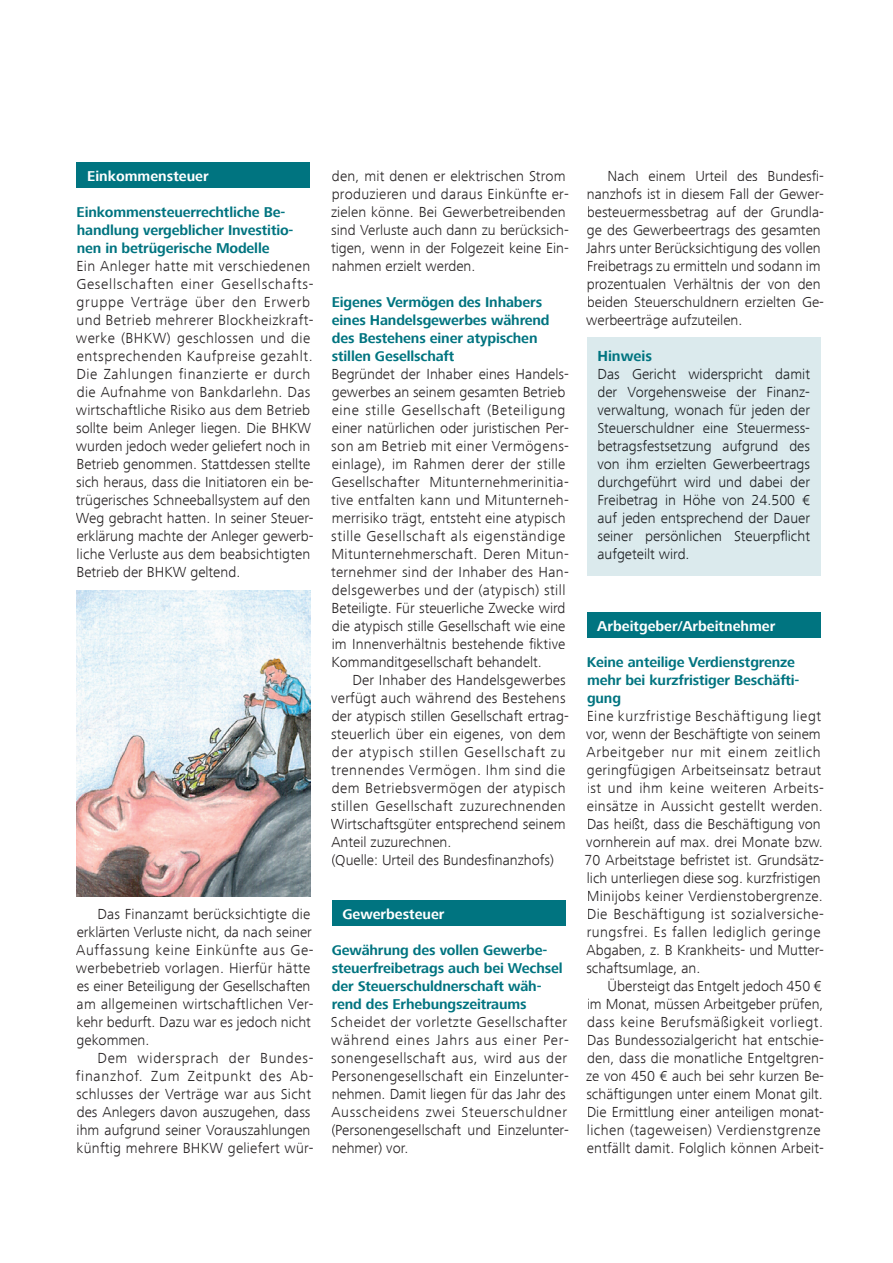
<style>
.page{position:relative;width:893px;height:1263px;background:#fff}
.page>*{position:absolute;margin:0;border:0;box-sizing:border-box;transform-origin:0 0}
.t1{font:300 15px/18px "Frutiger Next Com";letter-spacing:.01em;color:#231f20}
.t2{font:300 15px/18px "Frutiger Next Com";color:#1a1c1f;text-align:justify}
.t3{font:300 15px/18px "Frutiger Next Com";letter-spacing:.03em;color:#231f20}
.t4{font:700 15px "Frutiger Next Com";color:#007480}
.t5{font:700 14.7px/18px "Frutiger Next Com";letter-spacing:-.01em;color:#007480}
.t6{font:700 14.7px "Frutiger Next Com";color:#fff}
</style>
<div class="page">
<div style="left:77px;top:163px;width:233px;height:25px;background:#007480"></div>
<div style="left:332px;top:901px;width:234px;height:25px;background:#007480"></div>
<div style="left:587px;top:613px;width:234px;height:25px;background:#007480"></div>
<div style="left:587px;top:337px;width:234px;height:239px;background:#dbeaed"></div>
<img style="left:77px;top:590px;width:233px;height:306px">
<p class="t6" style="left:87px;top:167px;width:123px">Einkommensteuer</p>
<p class="t5" style="left:77px;top:203px;width:218px">Einkommensteuerrechtliche Be&shy;handlung vergeblicher Investitio&shy;nen in betrügerische Modelle</p>
<p class="t1" style="left:76px;top:257px;width:239px">Ein Anleger hatte mit verschiedenen Gesellschaften einer Gesellschafts&shy;gruppe Verträge über den Erwerb und Betrieb mehrerer Blockheizkraft&shy;werke (BHKW) geschlossen und die entsprechenden Kaufpreise gezahlt.<br>Die Zahlungen finanzierte er durch die Aufnahme von Bankdarlehn. Das wirtschaftliche Risiko aus dem Betrieb sollte beim Anleger liegen. Die BHKW wurden jedoch weder geliefert noch in Betrieb genommen. Stattdessen stellte sich heraus, dass die Initiatoren ein be&shy;trügerisches Schneeballsystem auf den Weg gebracht hatten. In seiner Steuer&shy;erklärung machte der Anleger gewerb&shy;liche Verluste aus dem beabsichtigten Betrieb der BHKW geltend.</p>
<p class="t1" style="left:76px;top:905px;width:239px;text-indent:21px">Das Finanzamt berücksichtigte die erklärten Verluste nicht, da nach seiner Auffassung keine Einkünfte aus Ge&shy;werbebetrieb vorlagen. Hierfür hätte es einer Beteiligung der Gesellschaften am allgemeinen wirtschaftlichen Ver&shy;kehr bedurft. Dazu war es jedoch nicht gekommen.</p>
<p class="t1" style="left:76px;top:1049px;width:239px;text-indent:22px">Dem widersprach der Bundes&shy;finanzhof. Zum Zeitpunkt des Ab&shy;schlusses der Verträge war aus Sicht des Anlegers davon auszugehen, dass ihm aufgrund seiner Vorauszahlungen künftig mehrere BHKW geliefert wür-</p>
<p class="t1" style="left:331px;top:167px;width:239px">den, mit denen er elektrischen Strom produzieren und daraus Einkünfte er&shy;zielen könne. Bei Gewerbetreibenden sind Verluste auch dann zu berücksich&shy;tigen, wenn in der Folgezeit keine Ein&shy;nahmen erzielt werden.</p>
<p class="t5" style="left:332px;top:293px;width:219px">Eigenes Vermögen des Inhabers eines Handelsgewerbes während des Bestehens einer atypischen stillen Gesellschaft</p>
<p class="t1" style="left:331px;top:365px;width:239px">Begründet der Inhaber eines Handels&shy;gewerbes an seinem gesamten Betrieb eine stille Gesellschaft (Beteiligung einer natürlichen oder juristischen Per&shy;son am Betrieb mit einer Vermögens&shy;einlage), im Rahmen derer der stille Gesellschafter Mitunternehmerinitia&shy;tive entfalten kann und Mitunterneh&shy;merrisiko trägt, entsteht eine atypisch stille Gesellschaft als eigenständige Mitunternehmerschaft. Deren Mitun&shy;ternehmer sind der Inhaber des Han&shy;delsgewerbes und der (atypisch) still Beteiligte. Für steuerliche Zwecke wird die atypisch stille Gesellschaft wie eine im Innenverhältnis bestehende fiktive Kommanditgesellschaft behandelt.</p>
<p class="t1" style="left:331px;top:671px;width:239px;text-indent:22px">Der Inhaber des Handelsgewerbes verfügt auch während des Bestehens der atypisch stillen Gesellschaft ertrag&shy;steuerlich über ein eigenes, von dem der atypisch stillen Gesellschaft zu trennendes Vermögen. Ihm sind die dem Betriebsvermögen der atypisch stillen Gesellschaft zuzurechnenden Wirtschaftsgüter entsprechend seinem Anteil zuzurechnen.<br>(Quelle: Urteil des Bundesfinanzhofs)</p>
<p class="t6" style="left:342px;top:905px;width:104px">Gewerbesteuer</p>
<p class="t5" style="left:332px;top:941px;width:232px">Gewährung des vollen Gewerbe&shy;steuerfreibetrags auch bei Wechsel der Steuerschuldnerschaft wäh&shy;rend des Erhebungszeitraums</p>
<p class="t3" style="left:331px;top:1013px;width:239px">Scheidet der vorletzte Gesellschafter während eines Jahrs aus einer Per&shy;sonengesellschaft aus, wird aus der Personengesellschaft ein Einzelunter&shy;nehmen. Damit liegen für das Jahr des Ausscheidens zwei Steuerschuldner (Personengesellschaft und Einzelunter&shy;nehmer) vor.</p>
<p class="t1" style="left:586px;top:167px;width:239px;text-indent:22px">Nach einem Urteil des Bundesfi&shy;nanzhofs ist in diesem Fall der Gewer&shy;besteuermessbetrag auf der Grundla&shy;ge des Gewerbeertrags des gesamten Jahrs unter Berücksichtigung des vollen Freibetrags zu ermitteln und sodann im prozentualen Verhältnis der von den beiden Steuerschuldnern erzielten Ge&shy;werbeerträge aufzuteilen.</p>
<p class="t4" style="left:597px;top:347px;width:56px">Hinweis</p>
<p class="t2" style="left:597px;top:365px;width:214px">Das Gericht widerspricht damit der Vorgehensweise der Finanz&shy;verwaltung, wonach für jeden der Steuerschuldner eine Steuermess&shy;betragsfestsetzung aufgrund des von ihm erzielten Gewerbeertrags durchgeführt wird und dabei der Freibetrag in Höhe von 24.500 € auf jeden entsprechend der Dauer seiner persönlichen Steuerpflicht aufgeteilt wird.</p>
<p class="t6" style="left:597px;top:617px;width:180px">Arbeitgeber/Arbeitnehmer</p>
<p class="t5" style="left:587px;top:653px;width:214px">Keine anteilige Verdienstgrenze mehr bei kurzfristiger Beschäfti&shy;gung</p>
<p class="t1" style="left:585px;top:707px;width:241px">Eine kurzfristige Beschäftigung liegt vor, wenn der Beschäftigte von seinem Arbeitgeber nur mit einem zeitlich geringfügigen Arbeitseinsatz betraut ist und ihm keine weiteren Arbeits&shy;einsätze in Aussicht gestellt werden.<br>Das heißt, dass die Beschäftigung von vornherein auf max. drei Monate bzw.<br>70 Arbeitstage befristet ist. Grundsätz&shy;lich unterliegen diese sog. kurzfristigen Minijobs keiner Verdienstobergrenze.<br>Die Beschäftigung ist sozialversiche&shy;rungsfrei. Es fallen lediglich geringe Abgaben, z. B Krankheits- und Mutter&shy;schaftsumlage, an.</p>
<p class="t1" style="left:586px;top:977px;width:239px;text-indent:21px">Übersteigt das Entgelt jedoch 450 € im Monat, müssen Arbeitgeber prüfen, dass keine Berufsmäßigkeit vorliegt.<br>Das Bundessozialgericht hat entschie&shy;den, dass die monatliche Entgeltgren&shy;ze von 450 € auch bei sehr kurzen Be&shy;schäftigungen unter einem Monat gilt.<br>Die Ermittlung einer anteiligen monat&shy;lichen (tageweisen) Verdienstgrenze entfällt damit. Folglich können Arbeit-</p>
</div>
